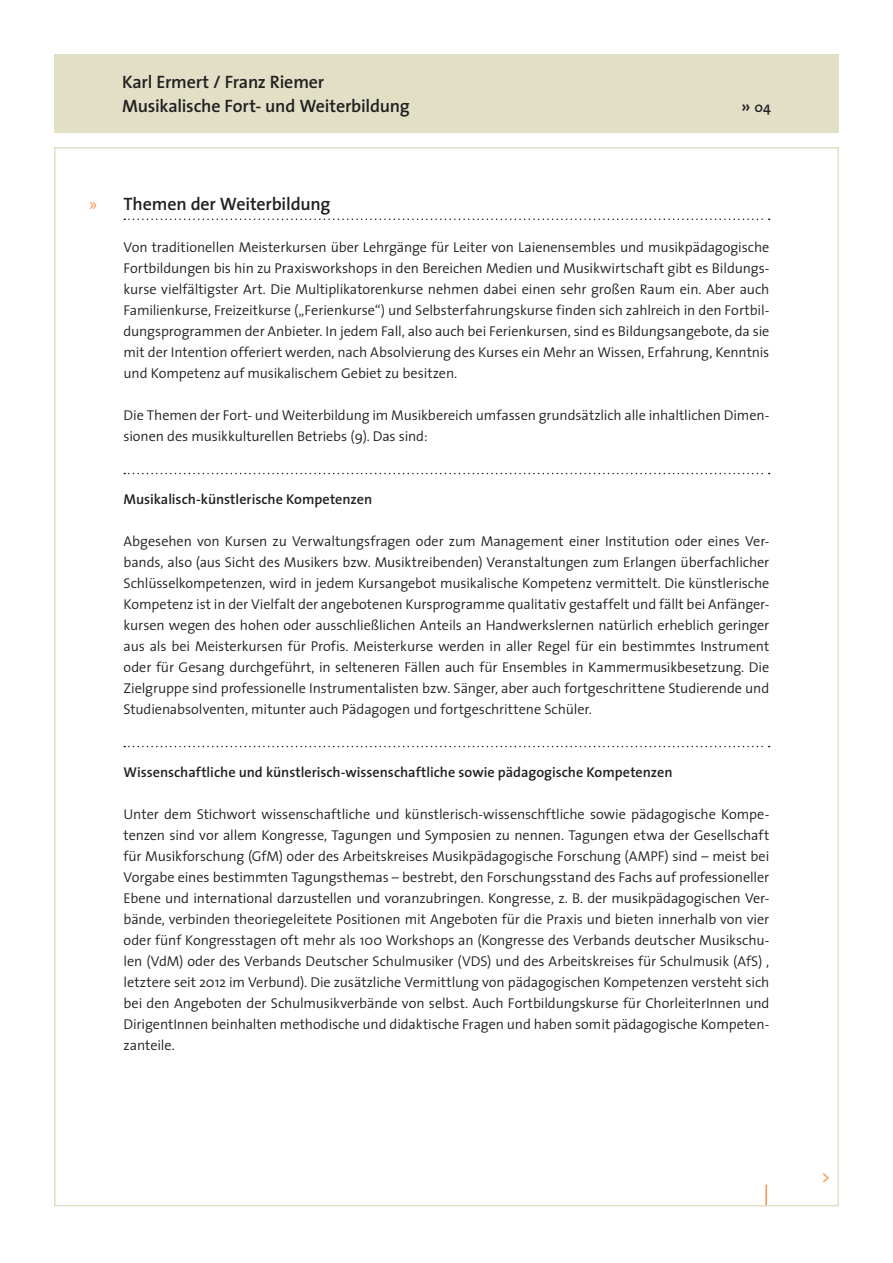
<style>
.page{position:relative;width:893px;height:1263px;background:#fff}
.page>*{position:absolute;margin:0;border:0;box-sizing:border-box;transform-origin:0 0}
.t1{font:600 18px/24px "The Sans";letter-spacing:-.01em;color:#231f20}
.t2{font:600 16.5px "The Sans";color:#f9a367}
.Fließtext{font:300 14.25px/21px "The Sans";letter-spacing:-.01em;color:#231f20;text-align:justify}
.Überschrift_klein{font:600 14.25px "The Sans";color:#231f20}
.s1{font-size:18px}
.s2{font-family:"Myriad Pro";font-weight:400;color:#f68f46}
</style>
<div class="page">
<hr style="left:765px;top:1184px;width:2px;height:22px;background:#f68f46">
<div style="left:54px;top:54px;width:785px;height:79px;background:#e1dfc6"></div>
<svg style="left:124px;top:219px;width:646px;height:1px"></svg>
<svg style="left:124px;top:473px;width:646px;height:1px"></svg>
<svg style="left:124px;top:746px;width:646px;height:1px"></svg>
<p class="t1" style="left:122px;top:70px;width:289px">Karl Ermert / Franz Riemer<br>Musikalische Fort- und Weiterbildung</p>
<p class="Überschrift_klein" style="left:741px;top:98px;width:31px"><span class="s1">»</span> 04</p>
<p class="t1" style="left:90px;top:192px;width:242px"><span class="s2">»</span> Themen der Weiterbildung</p>
<p class="Fließtext" style="left:124px;top:237px;width:647px">Von traditionellen Meisterkursen über Lehrgänge für Leiter von Laienensembles und musikpädagogische Fortbildungen bis hin zu Praxisworkshops in den Bereichen Medien und Musikwirtschaft gibt es Bildungs&shy;kurse vielfältigster Art. Die Multiplikatorenkurse nehmen dabei einen sehr großen Raum ein. Aber auch Familienkurse, Freizeitkurse („Ferienkurse“) und Selbsterfahrungskurse finden sich zahlreich in den Fortbil&shy;dungsprogrammen der Anbieter. In jedem Fall, also auch bei Ferienkursen, sind es Bildungsangebote, da sie mit der Intention offeriert werden, nach Absolvierung des Kurses ein Mehr an Wissen, Erfahrung, Kenntnis und Kompetenz auf musikalischem Gebiet zu besitzen.</p>
<p class="Fließtext" style="left:124px;top:405px;width:647px">Die Themen der Fort- und Weiterbildung im Musikbereich umfassen grundsätzlich alle inhaltlichen Dimen&shy;sionen des musikkulturellen Betriebs (9). Das sind:</p>
<p class="Überschrift_klein" style="left:124px;top:490px;width:250px">Musikalisch-künstlerische Kompetenzen</p>
<p class="Fließtext" style="left:124px;top:531px;width:647px">Abgesehen von Kursen zu Verwaltungsfragen oder zum Management einer Institution oder eines Ver&shy;bands, also (aus Sicht des Musikers bzw. Musiktreibenden) Veranstaltungen zum Erlangen überfachlicher Schlüsselkompetenzen, wird in jedem Kursangebot musikalische Kompetenz vermittelt. Die künstlerische Kompetenz ist in der Vielfalt der angebotenen Kursprogramme qualitativ gestaffelt und fällt bei Anfänger&shy;kursen wegen des hohen oder ausschließlichen Anteils an Handwerkslernen natürlich erheblich geringer aus als bei Meisterkursen für Profis. Meisterkurse werden in aller Regel für ein bestimmtes Instrument oder für Gesang durchgeführt, in selteneren Fällen auch für Ensembles in Kammermusikbesetzung. Die Zielgruppe sind professionelle Instrumentalisten bzw. Sänger, aber auch fortgeschrittene Studierende und Studienabsolventen, mitunter auch Pädagogen und fortgeschrittene Schüler.</p>
<p class="Überschrift_klein" style="left:124px;top:763px;width:551px">Wissenschaftliche und künstlerisch-wissenschaftliche sowie pädagogische Kompetenzen</p>
<p class="Fließtext" style="left:124px;top:804px;width:647px">Unter dem Stichwort wissenschaftliche und künstlerisch-wissenschftliche sowie pädagogische Kompe&shy;tenzen sind vor allem Kongresse, Tagungen und Symposien zu nennen. Tagungen etwa der Gesellschaft für Musikforschung (GfM) oder des Arbeitskreises Musikpädagogische Forschung (AMPF) sind – meist bei Vorgabe eines bestimmten Tagungsthemas – bestrebt, den Forschungsstand des Fachs auf professioneller Ebene und international darzustellen und voranzubringen. Kongresse, z. B. der musikpädagogischen Ver&shy;bände, verbinden theoriegeleitete Positionen mit Angeboten für die Praxis und bieten innerhalb von vier oder fünf Kongresstagen oft mehr als 100 Workshops an (Kongresse des Verbands deutscher Musikschu&shy;len (VdM) oder des Verbands Deutscher Schulmusiker (VDS) und des Arbeitskreises für Schulmusik (AfS) , letztere seit 2012 im Verbund). Die zusätzliche Vermittlung von pädagogischen Kompetenzen versteht sich bei den Angeboten der Schulmusikverbände von selbst. Auch Fortbildungskurse für ChorleiterInnen und DirigentInnen beinhalten methodische und didaktische Fragen und haben somit pädagogische Kompeten&shy;zanteile.</p>
<p class="t2" style="left:822px;top:1166px;width:10px">&gt;</p>
</div>
